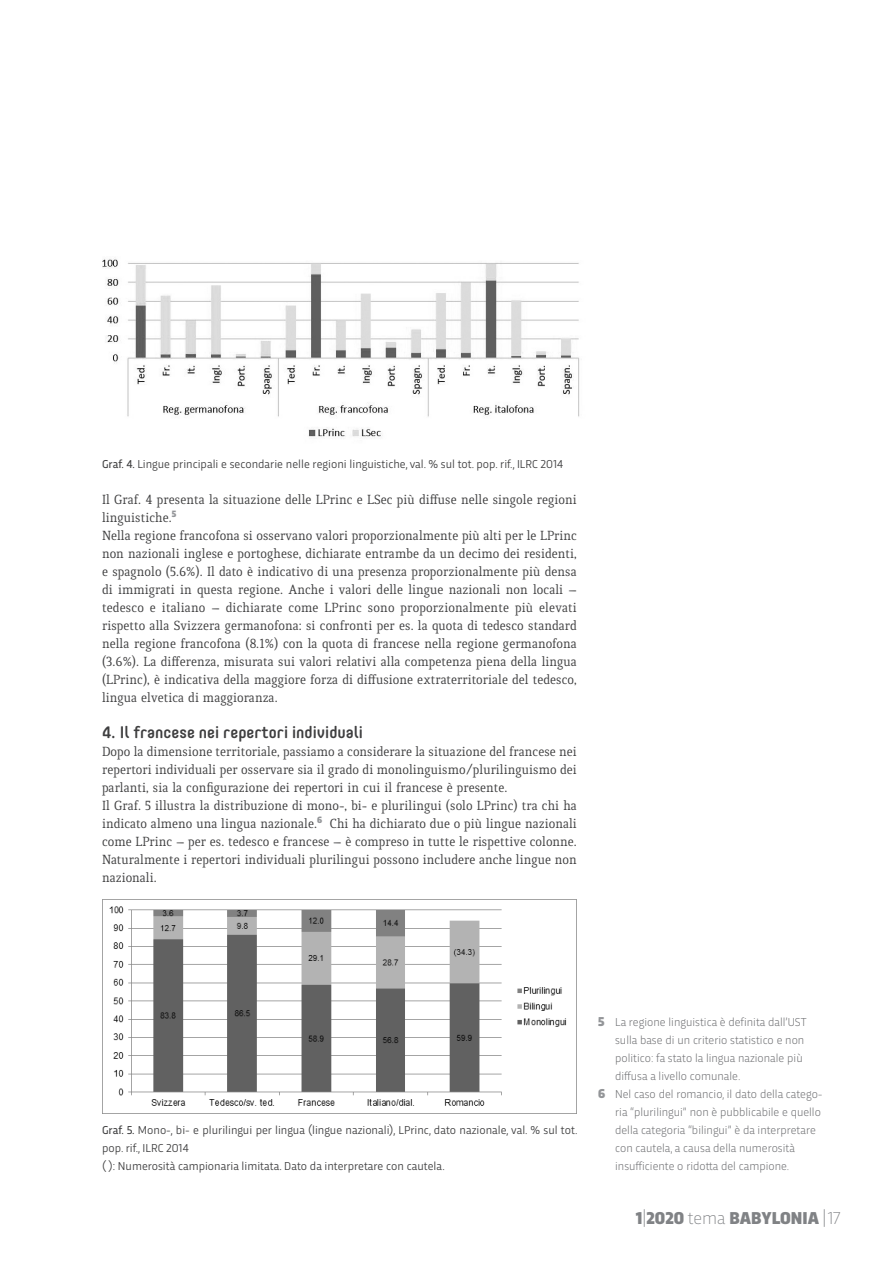
<style>
.page{position:relative;width:893px;height:1263px;background:#fff}
.page>*{position:absolute;margin:0;border:0;box-sizing:border-box;transform-origin:0 0}
.t1{font:900 18px "Trasandina";color:#808285}
.Heading{font:500 16.5px "Core Mellow 55";color:#3e3e3f}
.Testo_Base_-_Quiroga{font:14.25px/18px "Quiroga Serif Pro";color:#3e3e3f;text-align:justify}
.t2{font:300 12px/18px "Trasandina";color:#6c6d70}
.Testo_Base_-_Trans{font:12px/18px "Trasandina";color:#3e3e3f}
.s1{font-style:inherit}
.s2{font-weight:900;font-size:13.5px;color:#939598}
.s3{font-weight:200}
</style>
<div class="page">
<img style="left:102px;top:259px;width:478px;height:178px">
<img style="left:102px;top:899px;width:475px;height:214px">
<p class="Testo_Base_-_Trans" style="left:102px;top:454px;width:463px"><span class="s1">Graf. 4.</span> Lingue principali e secondarie nelle regioni linguistiche, val. % sul tot. pop. rif., ILRC 2014</p>
<p class="Testo_Base_-_Quiroga" style="left:102px;top:491px;width:476px">Il Graf. 4 presenta la situazione delle LPrinc e LSec più diffuse nelle singole regioni linguistiche.<sup>5</sup></p>
<p class="Testo_Base_-_Quiroga" style="left:102px;top:527px;width:476px">Nella regione francofona si osservano valori proporzionalmente più alti per le LPrinc non nazionali inglese e portoghese, dichiarate entrambe da un decimo dei residenti, e spagnolo (5.6%). Il dato è indicativo di una presenza proporzionalmente più densa di immigrati in questa regione. Anche i valori delle lingue nazionali non locali – tedesco e italiano – dichiarate come LPrinc sono proporzionalmente più elevati rispetto alla Svizzera germanofona: si confronti per es. la quota di tedesco standard nella regione francofona (8.1%) con la quota di francese nella regione germanofona (3.6%). La differenza, misurata sui valori relativi alla competenza piena della lingua (LPrinc), è indicativa della maggiore forza di diffusione extraterritoriale del tedesco, lingua elvetica di maggioranza.</p>
<p class="Heading" style="left:102px;top:720px;width:263px">4. Il francese nei repertori individuali</p>
<p class="Testo_Base_-_Quiroga" style="left:102px;top:743px;width:476px">Dopo la dimensione territoriale, passiamo a considerare la situazione del francese nei repertori individuali per osservare sia il grado di monolinguismo/plurilinguismo dei parlanti, sia la configurazione dei repertori in cui il francese è presente.</p>
<p class="Testo_Base_-_Quiroga" style="left:102px;top:797px;width:476px">Il Graf. 5 illustra la distribuzione di mono-, bi- e plurilingui (solo LPrinc) tra chi ha indicato almeno una lingua nazionale.<sup>6</sup> Chi ha dichiarato due o più lingue nazionali come LPrinc – per es. tedesco e francese – è compreso in tutte le rispettive colonne.<br>Naturalmente i repertori individuali plurilingui possono includere anche lingue non nazionali.</p>
<p class="Testo_Base_-_Trans" style="left:102px;top:1120px;width:477px"><span class="s1">Graf. 5.</span> Mono-, bi- e plurilingui per lingua (lingue nazionali), LPrinc, dato nazionale, val. % sul tot. pop. rif., ILRC 2014</p>
<p class="Testo_Base_-_Trans" style="left:102px;top:1156px;width:344px">( ): Numerosità campionaria limitata. Dato da interpretare con cautela.</p>
<p class="t2" style="left:615px;top:1012px;width:193px;text-indent:-17px"><span class="s2">5</span> La regione linguistica è definita dall’UST sulla base di un criterio statistico e non politico: fa stato la lingua nazionale più diffusa a livello comunale.</p>
<p class="t2" style="left:615px;top:1084px;width:209px;text-indent:-17px"><span class="s2">6</span> Nel caso del romancio, il dato della catego&shy;ria “plurilingui” non è pubblicabile e quello della categoria “bilingui” è da interpretare con cautela, a causa della numerosità insufficiente o ridotta del campione.</p>
<p class="t1" style="left:636px;top:1205px;width:206px">1<span class="s3">|</span>2020 <span class="s3">tema</span> BABYLONIA <span class="s3">| 17</span></p>
</div>
